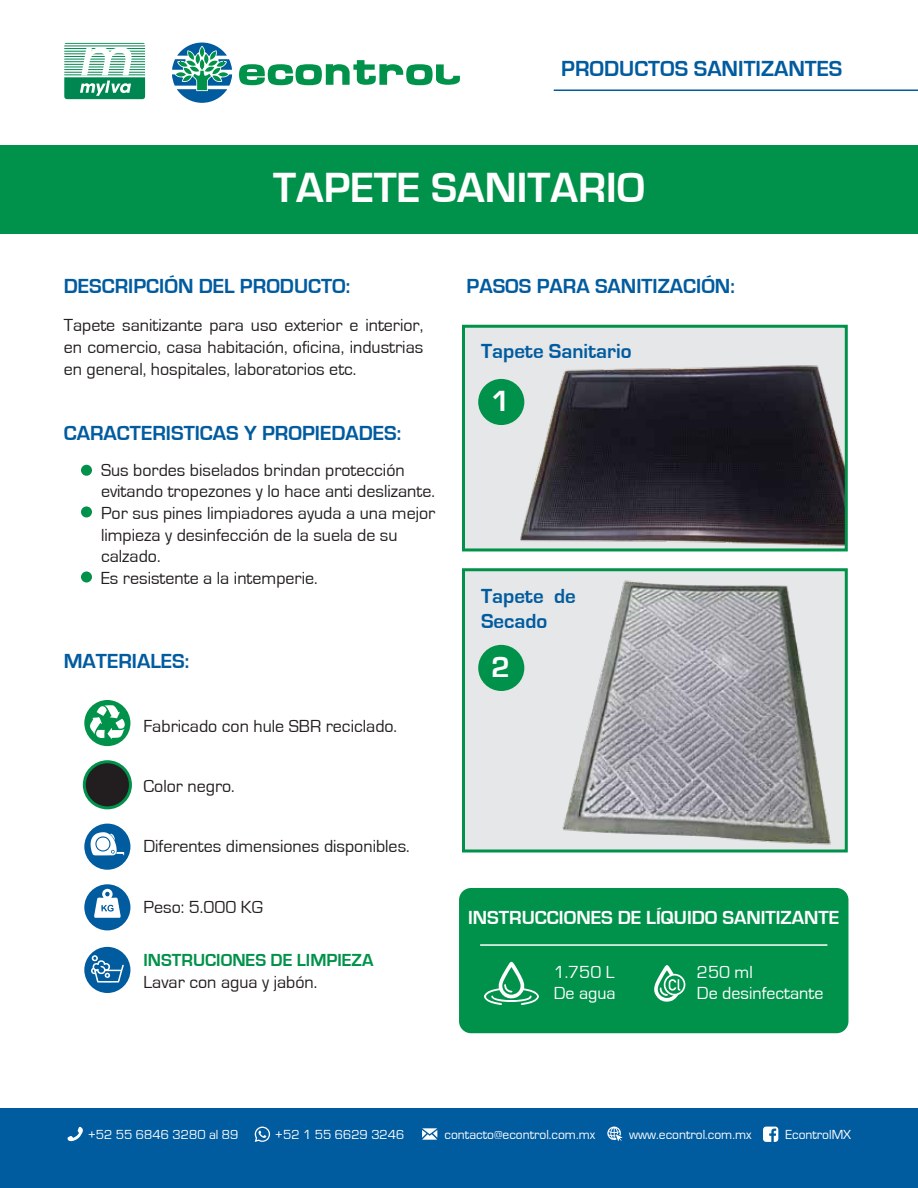
<style>
.page{position:relative;width:918px;height:1188px;background:#fff}
.page>*{position:absolute;margin:0;border:0;box-sizing:border-box;transform-origin:0 0}
.t1{font:700 43.5px "Eurostile";color:#fff}
.t2{font:700 30.15px "Eurostile";color:#fff}
.t3{font:700 22.5px "Eurostile";color:#005b9f}
.t4{font:700 21px/25.2px "Eurostile";color:#005b9f}
.t5{font:700 19.5px "Eurostile";color:#fff}
.t6{font:18px/21.6px "Eurostile";color:#221e1f}
.t7{font:18px/21.6px "Eurostile";color:#fff}
.t8{font:700 18px "Eurostile";color:#00924a}
.t9{font:13.5px "Eurostile";color:#fff}
</style>
<div class="page">
<svg style="left:172px;top:43px;width:60px;height:60px"></svg>
<svg style="left:239px;top:60px;width:221px;height:25px"></svg>
<svg style="left:64px;top:43px;width:81px;height:56px"></svg>
<div style="left:0;top:146px;width:918px;height:88px;background:#00924a"></div>
<hr style="left:554px;top:90px;width:364px;height:1px;background:#005b9f">
<div style="left:81px;top:465px;width:11px;height:11px;background:#00924a;border-radius:50%"></div>
<div style="left:81px;top:506px;width:11px;height:11px;background:#00924a;border-radius:50%"></div>
<div style="left:81px;top:572px;width:11px;height:11px;background:#00924a;border-radius:50%"></div>
<div style="left:84px;top:700px;width:46px;height:46px;background:#00924a;border-radius:50%"></div>
<div style="left:84px;top:824px;width:46px;height:46px;background:#005b9f;border-radius:50%"></div>
<div style="left:84px;top:884px;width:46px;height:46px;background:#005b9f;border-radius:50%"></div>
<div style="left:84px;top:947px;width:46px;height:46px;background:#005b9f;border-radius:50%"></div>
<div style="left:84px;top:762px;width:46px;height:46px;background:#221e1f;border-radius:50%"></div>
<div style="left:83px;top:760px;width:49px;height:49px;border:3px solid #00924a;border-radius:50%"></div>
<svg style="left:91px;top:832px;width:34px;height:24px"></svg>
<svg style="left:94px;top:889px;width:27px;height:29px"></svg>
<svg style="left:91px;top:955px;width:33px;height:28px"></svg>
<div style="left:459px;top:888px;width:389px;height:145px;background:#00924a;border-radius:12px"></div>
<svg style="left:484px;top:962px;width:55px;height:43px"></svg>
<svg style="left:654px;top:965px;width:31px;height:37px"></svg>
<hr style="left:480px;top:944px;width:347px;height:2px;background:#fff">
<div style="left:464px;top:326px;width:382px;height:224px;background:#e6e7e8"></div>
<div style="left:462px;top:568px;width:386px;height:284px;background:#e6e7e8;border:3px solid #00924a"></div>
<img style="left:516px;top:365px;width:328px;height:181px">
<div style="left:462px;top:325px;width:386px;height:226px;border:3px solid #00924a"></div>
<svg style="left:90px;top:704px;width:37px;height:35px"></svg>
<img style="left:554px;top:570px;width:280px;height:281px">
<div style="left:478px;top:379px;width:46px;height:46px;background:#00924a;border-radius:50%"></div>
<div style="left:478px;top:645px;width:46px;height:46px;background:#00924a;border-radius:50%"></div>
<div style="left:0;top:1109px;width:918px;height:79px;background:#005b9f"></div>
<svg style="left:607px;top:1127px;width:16px;height:14px"></svg>
<svg style="left:422px;top:1128px;width:15px;height:12px"></svg>
<svg style="left:68px;top:1127px;width:15px;height:15px"></svg>
<svg style="left:255px;top:1126px;width:15px;height:16px"></svg>
<svg style="left:763px;top:1127px;width:15px;height:15px"></svg>
<p class="t3" style="left:561px;top:57px;width:283px">PRODUCTOS SANITIZANTES</p>
<h1 class="t1" style="left:273px;top:164px;width:373px">TAPETE SANITARIO</h1>
<p class="t4" style="left:64px;top:273px;width:288px">DESCRIPCIÓN DEL PRODUCTO:</p>
<p class="t4" style="left:467px;top:273px;width:270px">PASOS PARA SANITIZACIÓN:</p>
<p class="t6" style="left:64px;top:315px;width:361px;text-align:justify">Tapete sanitizante para uso exterior e interior, en comercio, casa habitación, oficina, industrias en general, hospitales, laboratorios etc.</p>
<p class="t4" style="left:481px;top:339px;width:152px">Tapete Sanitario</p>
<p class="t4" style="left:64px;top:421px;width:339px">CARACTERISTICAS Y PROPIEDADES:</p>
<p class="t6" style="left:101px;top:459px;width:336px">Sus bordes biselados brindan protección evitando tropezones y lo hace anti deslizante.<br>Por sus pines limpiadores ayuda a una mejor limpieza y desinfección de la suela de su calzado.<br>Es resistente a la intemperie.</p>
<p class="t4" style="left:64px;top:649px;width:127px">MATERIALES:</p>
<p class="t6" style="left:144px;top:716px;width:255px">Fabricado con hule SBR reciclado.</p>
<p class="t6" style="left:144px;top:776px;width:93px">Color negro.</p>
<p class="t6" style="left:144px;top:836px;width:268px">Diferentes dimensiones disponibles.</p>
<p class="t6" style="left:144px;top:897px;width:121px">Peso: 5.000 KG</p>
<p class="t8" style="left:144px;top:951px;width:231px">INSTRUCIONES DE LIMPIEZA</p>
<p class="t6" style="left:144px;top:972px;width:175px">Lavar con agua y jabón.</p>
<h2 class="t2" style="left:491px;top:385px;width:20px">1</h2>
<p class="t4" style="left:481px;top:584px;width:96px">Tapete de<br>Secado</p>
<h2 class="t2" style="left:491px;top:651px;width:20px">2</h2>
<p class="t5" style="left:468px;top:907px;width:373px">INSTRUCCIONES DE LÍQUIDO SANITIZANTE</p>
<p class="t7" style="left:554px;top:961px;width:63px">1.750 L<br>De agua</p>
<p class="t7" style="left:697px;top:961px;width:128px">250 ml<br>De desinfectante</p>
<p class="t9" style="left:88px;top:1127px;width:152px">+52 55 6846 3280 al 89</p>
<p class="t9" style="left:275px;top:1128px;width:131px">+52 1 55 6629 3246</p>
<p class="t9" style="left:445px;top:1127px;width:152px">contacto@econtrol.com.mx</p>
<p class="t9" style="left:629px;top:1127px;width:124px">www.econtrol.com.mx</p>
<p class="t9" style="left:785px;top:1128px;width:67px">EcontrolMX</p>
</div>
